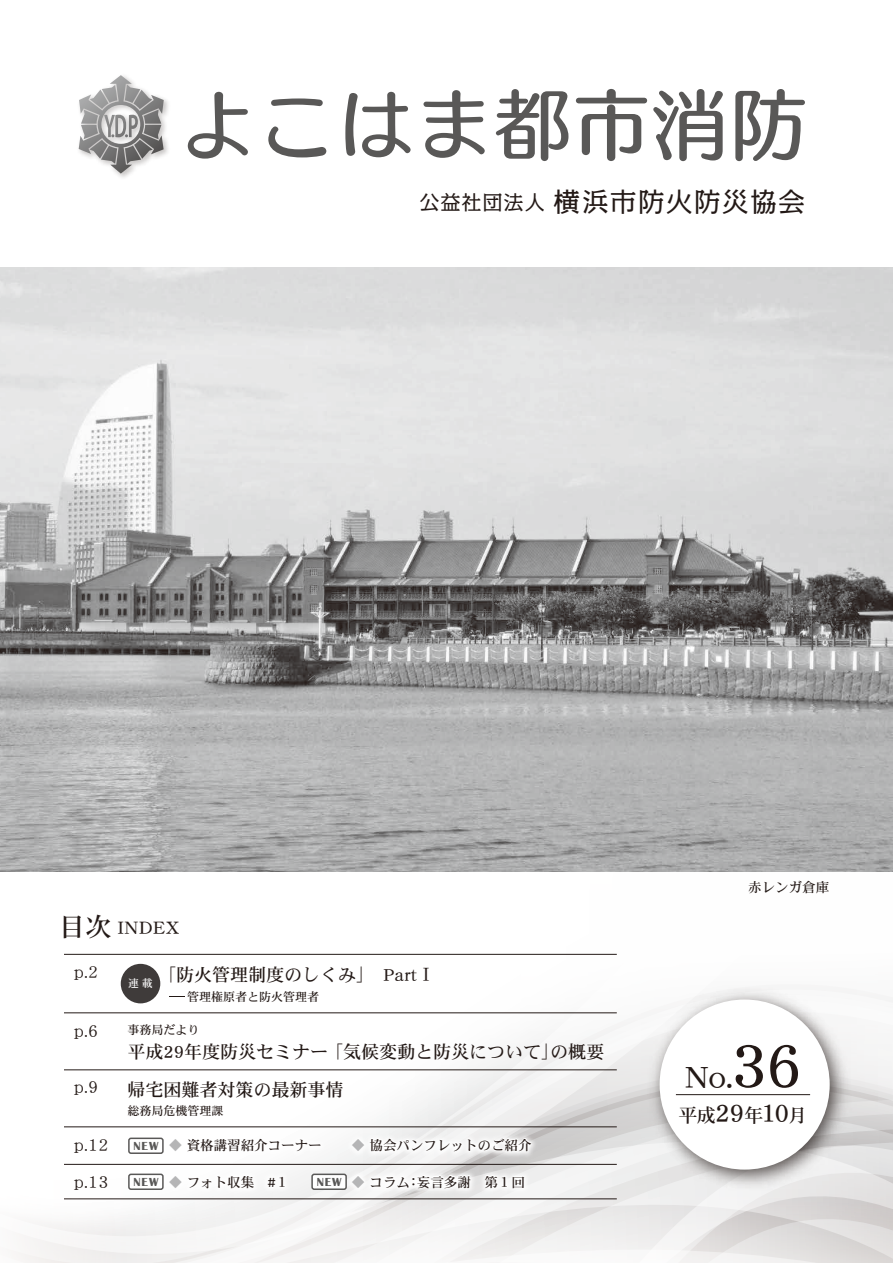
<style>
.page{position:relative;width:893px;height:1263px;background:#fff}
.page>*{position:absolute;margin:0;border:0;box-sizing:border-box;transform-origin:0 0}
.t1{font:76.5px "Humming Std D";letter-spacing:.03em;color:#595857}
.t2{font:31.95px "DFHS Mincho Std W5";color:#231916}
.t3{font:27px "Kakumin Pro";letter-spacing:.04em;color:#231916}
.t4{font:19.35px "DFHS Mincho Std W5";color:#231916}
.t5{font:18.75px "DFHS Mincho Std W5";color:#231916}
.t6{font:18px "DFHS Mincho Std W5";color:#231916}
.t7{font:18px "DFHS Mincho Std W3";color:#231916}
.t8{font:13.5px "DFHS Mincho Std W5";color:#231916}
.t9{font:12px "DFHS Mincho Std W5";color:#231916}
.t10{font:12px "DFHS Mincho Std W5";color:#231916;scale:5 1}
.t11{font:700 12px "Britannic";letter-spacing:.08em;color:#595857}
.t12{font:10.8px "DFHS Mincho Std W5";color:#fff}
.s1{font-size:20.25px}
.s2{font-size:26.25px}
.s3{color:#b5b5b6}
.s4{font-size:63.9px}
.s5{font-size:25.8px}
</style>
<div class="page">
<svg style="left:156px;top:953px;width:737px;height:211px"></svg>
<img style="left:641px;top:981px;width:216px;height:183px">
<div style="left:660px;top:999px;width:170px;height:170px;background:#fff;border-radius:50%"></div>
<img style="left:78px;top:99px;width:90px;height:79px">
<svg style="left:79px;top:75px;width:85px;height:99px"></svg>
<img style="left:0;top:268px;width:893px;height:604px">
<img style="left:3px;top:856px;width:234px;height:141px">
<hr style="left:676px;top:1094px;width:134px;height:1px;background:#231916">
<hr style="left:64px;top:954px;width:553px;height:1px;background:#231916">
<hr style="left:64px;top:1012px;width:553px;height:1px;background:#231916">
<hr style="left:64px;top:1069px;width:553px;height:1px;background:#231916">
<hr style="left:64px;top:1126px;width:553px;height:1px;background:#231916">
<img style="left:64px;top:1069px;width:92px;height:2px">
<img style="left:156px;top:1080px;width:434px;height:84px">
<img style="left:64px;top:1116px;width:102px;height:48px">
<img style="left:111px;top:1117px;width:472px;height:47px">
<svg style="left:16px;top:1164px;width:877px;height:99px"></svg>
<img style="left:16px;top:907px;width:140px;height:107px">
<div style="left:121px;top:964px;width:39px;height:39px;background:#3f3b3a;border-radius:50%"></div>
<div style="left:129px;top:1174px;width:34px;height:15px;background:#fff;border-radius:2px"></div>
<div style="left:128px;top:1173px;width:36px;height:17px;border:2px solid #595857;border-radius:2px"></div>
<div style="left:312px;top:1174px;width:34px;height:15px;background:#fff;border-radius:2px"></div>
<div style="left:311px;top:1173px;width:36px;height:17px;border:2px solid #595857;border-radius:2px"></div>
<div style="left:129px;top:1138px;width:34px;height:15px;background:#fff;border-radius:2px"></div>
<div style="left:128px;top:1137px;width:36px;height:17px;border:2px solid #595857;border-radius:2px"></div>
<h1 class="t1" style="left:179px;top:66px;width:630px">よこはま都市消防</h1>
<h3 class="t3" style="left:419px;top:181px;width:387px"><span class="s1">公益社団法人</span> 横浜市防火防災協会</h3>
<p class="t5" style="left:59px;top:917px;width:122px"><span class="s2">目次</span> INDEX</p>
<p class="t7" style="left:74px;top:962px;width:26px">p.2</p>
<p class="t6" style="left:158px;top:965px;width:278px">「防火管理制度のしくみ」　PartⅠ</p>
<p class="t10" style="left:167px;top:990px;width:32px">-管理権原者と防火管理者</p>
<p class="t12" style="left:128px;top:977px;width:26px">連載</p>
<p class="t7" style="left:74px;top:1021px;width:26px">p.6</p>
<p class="t9" style="left:128px;top:1023px;width:73px">事務局だより</p>
<p class="t6" style="left:128px;top:1041px;width:478px">平成29年度防災セミナー「気候変動と防災について」の概要</p>
<p class="t7" style="left:74px;top:1077px;width:26px">p.9</p>
<p class="t6" style="left:128px;top:1080px;width:217px">帰宅困難者対策の最新事情</p>
<p class="t9" style="left:128px;top:1104px;width:109px">総務局危機管理課　</p>
<p class="t7" style="left:74px;top:1135px;width:36px">p.12</p>
<p class="t8" style="left:169px;top:1138px;width:154px"><span class="s3">◆</span> 資格講習紹介コーナー</p>
<p class="t8" style="left:352px;top:1138px;width:181px"><span class="s3">◆</span> 協会パンフレットのご紹介</p>
<p class="t7" style="left:74px;top:1171px;width:36px">p.13</p>
<p class="t8" style="left:169px;top:1174px;width:122px"><span class="s3">◆</span> フォト収集　#１</p>
<p class="t8" style="left:352px;top:1174px;width:175px"><span class="s3">◆</span> コラム：妄言多謝　第１回</p>
<p class="t11" style="left:134px;top:1139px;width:26px">NEW</p>
<p class="t11" style="left:134px;top:1175px;width:26px">NEW</p>
<p class="t11" style="left:317px;top:1175px;width:26px">NEW</p>
<p class="t8" style="left:748px;top:880px;width:83px">赤レンガ倉庫</p>
<h2 class="t2" style="left:684px;top:1059px;width:119px">No.<span class="s4">36</span></h2>
<p class="t4" style="left:678px;top:1105px;width:131px">平成<span class="s5">29</span>年<span class="s5">10</span>月</p>
</div>
